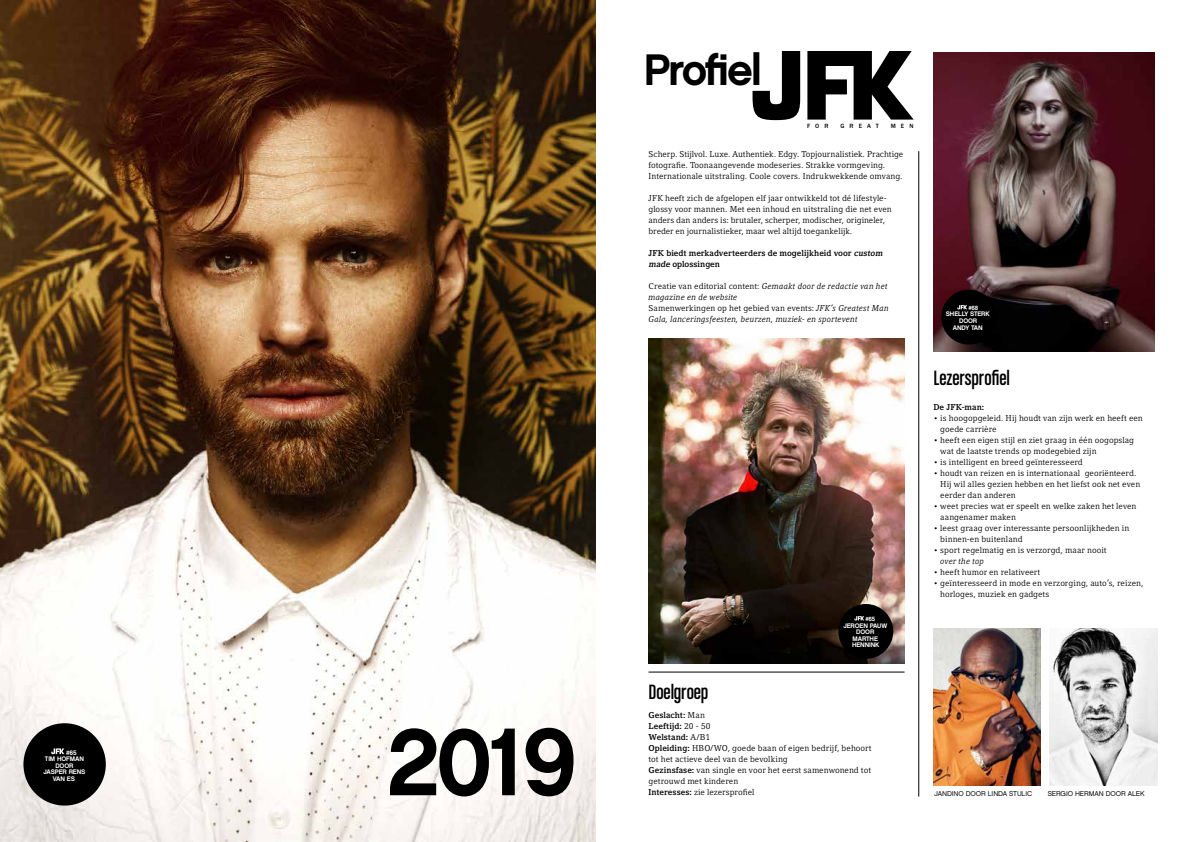
<style>
.page{position:relative;width:1191px;height:842px;background:#fff}
.page>*{position:absolute;margin:0;border:0;box-sizing:border-box;transform-origin:0 0}
.t1{font:96px "Chalet New York Nineteen Sixty";color:#000}
.t2{font:44.1px "Chalet New York Nineteen Sixty";letter-spacing:-.055em;color:#000}
.t3{font:22px "Chalet Comprime Cologne Sixty";letter-spacing:-.005em;color:#000}
.t4{font:8.5px/11px "Compatil Letter LT Pro";letter-spacing:.005em;color:#000}
.t5{font:italic 8.5px/11px "Compatil Letter LT Pro";letter-spacing:.01em;color:#000}
.t6{font:700 8.5px/11px "Compatil Letter LT Pro";color:#000}
.t7{font:7px "Chalet London Nineteen Sixty";letter-spacing:-.01em;color:#000}
.t8{font:6.6px/6.6px "Chalet New York Nineteen Sixty";letter-spacing:-.02em;color:#fff;text-align:center}
.t9{font:500 6.3px "ITC Franklin Gothic Std";letter-spacing:.8em;color:#000}
.t10{font:6.1px "Chalet New York Nineteen Sixty";color:#fff}
.s1{font-style:italic}
.s2{font-style:normal}
.s3{font-weight:700}
</style>
<div class="page">
<svg style="left:752px;top:51px;width:48px;height:69px"></svg>
<svg style="left:807px;top:51px;width:106px;height:69px"></svg>
<img style="left:0;top:0;width:595px;height:842px">
<hr style="left:918px;top:151px;width:1px;height:645px;background:#000">
<div style="left:23px;top:723px;width:83px;height:82px;background:#000;border-radius:50%"></div>
<svg style="left:51px;top:748px;width:13px;height:6px"></svg>
<img style="left:933px;top:52px;width:222px;height:299px">
<img style="left:648px;top:339px;width:256px;height:324px">
<img style="left:933px;top:628px;width:107px;height:157px">
<img style="left:1049px;top:628px;width:108px;height:157px">
<div style="left:838px;top:604px;width:55px;height:55px;background:#000;border-radius:50%"></div>
<svg style="left:854px;top:616px;width:10px;height:4px"></svg>
<div style="left:941px;top:290px;width:55px;height:55px;background:#000;border-radius:50%"></div>
<svg style="left:957px;top:305px;width:10px;height:4px"></svg>
<hr style="left:648px;top:672px;width:256px;height:1px;background:#000">
<p class="t8" style="left:66px;top:749px;width:12px">#65</p>
<p class="t8" style="left:45px;top:756px;width:40px">TIM HOFMAN</p>
<p class="t8" style="left:55px;top:762px;width:20px">DOOR</p>
<p class="t8" style="left:43px;top:769px;width:44px">JASPER RENS</p>
<p class="t8" style="left:53px;top:775px;width:23px">VAN ES</p>
<h1 class="t1" style="left:387px;top:701px;width:191px">2019</h1>
<h2 class="t2" style="left:643px;top:41px;width:120px">Profiel</h2>
<p class="t9" style="left:807px;top:122px;width:23px">FOR</p>
<p class="t9" style="left:840px;top:122px;width:40px">GREAT</p>
<p class="t9" style="left:890px;top:122px;width:24px">MEN</p>
<p class="t4" style="left:648px;top:149px;width:256px">Scherp. Stijlvol. Luxe. Authentiek. Edgy. Topjournalistiek. Prachtige fotografie. Toonaangevende modeseries. Strakke vormgeving.<br>Internationale uitstraling. Coole covers. Indrukwekkende omvang.</p>
<p class="t4" style="left:648px;top:193px;width:245px">JFK heeft zich de afgelopen elf jaar ontwikkeld tot dé lifestyle&shy;glossy voor mannen. Met een inhoud en uitstraling die net even anders dan anders is: brutaler, scherper, modischer, origineler, breder en journalistieker, maar wel altijd toegankelijk.</p>
<p class="t6" style="left:648px;top:248px;width:237px">JFK biedt merkadverteerders de mogelijkheid voor <span class="s1">custom made</span> oplossingen</p>
<p class="t5" style="left:648px;top:281px;width:242px"><span class="s2">Creatie van editorial content:</span> Gemaakt door de redactie van het magazine en de website<br><span class="s2">Samenwerkingen op het gebied van events:</span> JFK’s Greatest Man Gala, lanceringsfeesten, beurzen, muziek- en sportevent</p>
<p class="t10" style="left:865px;top:615px;width:11px">#65</p>
<p class="t8" style="left:843px;top:622px;width:45px">JEROEN PAUW<br>DOOR<br>MARTHE<br>HENNINK</p>
<h3 class="t3" style="left:648px;top:680px;width:61px">Doelgroep</h3>
<p class="t4" style="left:648px;top:710px;width:225px"><span class="s3">Geslacht:</span> Man<br><span class="s3">Leeftijd:</span> 20 - 50<br><span class="s3">Welstand:</span> A/B1<br><span class="s3">Opleiding:</span> HBO/WO, goede baan of eigen bedrijf, behoort tot het actieve deel van de bevolking<br><span class="s3">Gezinsfase:</span> van single en voor het eerst samenwonend tot getrouwd met kinderen<br><span class="s3">Interesses:</span> zie lezersprofiel</p>
<p class="t10" style="left:968px;top:304px;width:11px">#68</p>
<p class="t8" style="left:945px;top:311px;width:45px">SHELLY STERK<br>DOOR<br>ANDY TAN</p>
<h3 class="t3" style="left:933px;top:365px;width:78px">Lezersprofiel</h3>
<p class="t6" style="left:933px;top:402px;width:52px">De JFK-man:</p>
<p class="t4" style="left:940px;top:413px;width:204px;text-indent:-7px">• is hoogopgeleid. Hij houdt van zijn werk en heeft een goede carrière</p>
<p class="t4" style="left:940px;top:435px;width:195px;text-indent:-7px">• heeft een eigen stijl en ziet graag in één oogopslag wat de laatste trends op modegebied zijn</p>
<p class="t4" style="left:933px;top:457px;width:151px">• is intelligent en breed geïnteresseerd</p>
<p class="t4" style="left:940px;top:468px;width:201px;text-indent:-7px">• houdt van reizen en is internationaal georiënteerd.<br>Hij wil alles gezien hebben en het liefst ook net even eerder dan anderen</p>
<p class="t4" style="left:940px;top:501px;width:198px;text-indent:-7px">• weet precies wat er speelt en welke zaken het leven aangenamer maken</p>
<p class="t4" style="left:940px;top:523px;width:190px;text-indent:-7px">• leest graag over interessante persoonlijkheden in binnen-en buitenland</p>
<p class="t4" style="left:933px;top:545px;width:175px">• sport regelmatig en is verzorgd, maar nooit</p>
<p class="t5" style="left:940px;top:556px;width:45px">over the top</p>
<p class="t4" style="left:933px;top:567px;width:108px">• heeft humor en relativeert</p>
<p class="t4" style="left:940px;top:578px;width:205px;text-indent:-7px">• geïnteresseerd in mode en verzorging, auto’s, reizen, horloges, muziek en gadgets</p>
<p class="t7" style="left:934px;top:789px;width:100px">JANDINO DOOR LINDA STULIC</p>
<p class="t7" style="left:1047px;top:789px;width:98px">SERGIO HERMAN DOOR ALEK</p>
</div>
